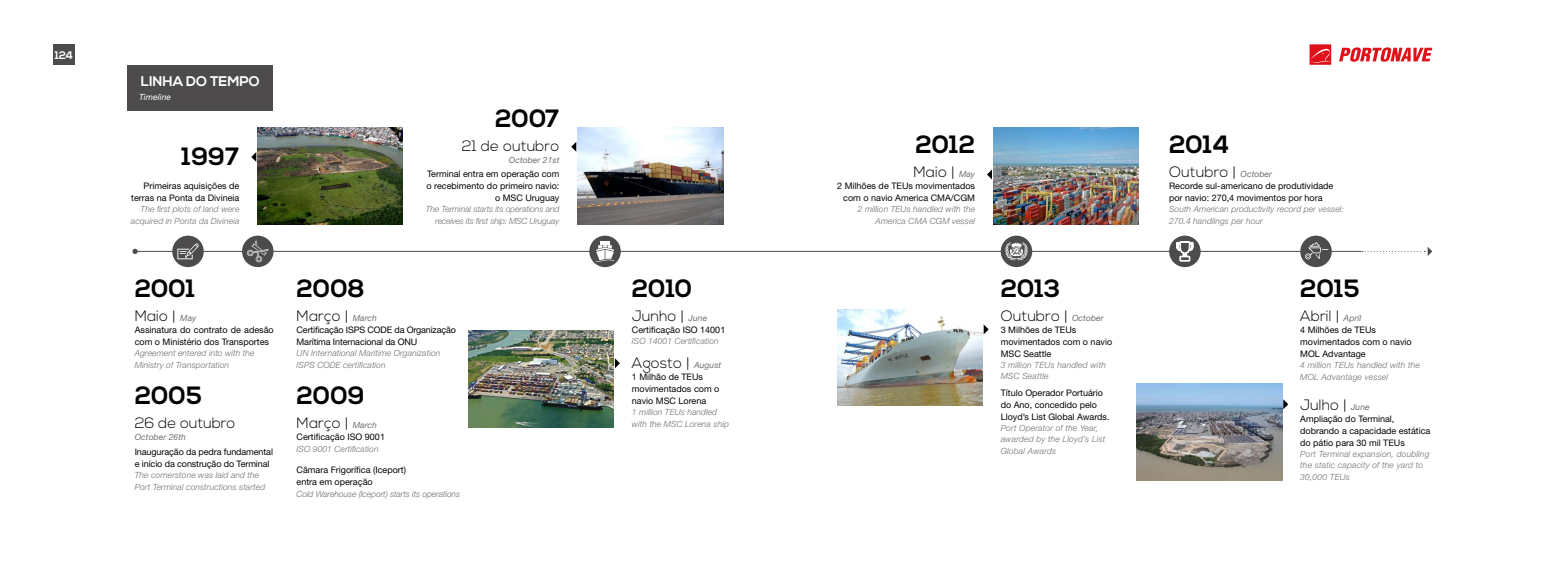
<style>
.page{position:relative;width:1560px;height:567px;background:#fff}
.page>*{position:absolute;margin:0;border:0;box-sizing:border-box;transform-origin:0 0}
.t1{font:700 25px "Nexa";color:#020203}
.t2{font:300 15px "Nexa";color:#020203}
.t3{font:700 14px "Nexa";color:#fff}
.t4{font:700 11px "Nexa";color:#fff}
.t5{font:9px/12px "Helvetica Neue LT Std";color:#020203}
.t6{font:italic 300 8.5px/12px "Helvetica Neue LT Std";letter-spacing:.01em;color:#706f6f}
.t7{font:italic 300 8.5px/12px "Helvetica Neue LT Std";letter-spacing:-.01em;color:#706f6f;text-align:right}
.t8{font:italic 8.5px "Helvetica Neue LT Std";letter-spacing:.01em;color:#706f6f}
.t9{font:italic 8.5px "Helvetica Neue LT Std";letter-spacing:.01em;color:#fff}
.s1{font-family:"Helvetica Neue LT Std";font-weight:400;font-style:italic;font-size:8.5px;color:#706f6f}
</style>
<div class="page">
<svg style="left:1339px;top:47px;width:92px;height:15px"></svg>
<svg style="left:1309px;top:44px;width:21px;height:21px"></svg>
<div style="left:53px;top:44px;width:22px;height:21px;background:#4d4b4b"></div>
<div style="left:128px;top:65px;width:145px;height:46px;background:#4d4b4b"></div>
<img style="left:257px;top:127px;width:146px;height:97px">
<img style="left:577px;top:127px;width:146px;height:97px">
<img style="left:468px;top:330px;width:146px;height:97px">
<img style="left:993px;top:127px;width:145px;height:97px">
<img style="left:1136px;top:384px;width:145px;height:97px">
<hr style="left:136px;top:251px;width:1224px;height:1px;background:#4d4b4b">
<svg style="left:251px;top:152px;width:5px;height:10px"></svg>
<div style="left:242px;top:236px;width:31px;height:31px;background:#4d4b4b;border-radius:50%"></div>
<svg style="left:246px;top:240px;width:22px;height:22px"></svg>
<div style="left:172px;top:236px;width:32px;height:31px;background:#4d4b4b;border-radius:50%"></div>
<svg style="left:132px;top:249px;width:6px;height:5px"></svg>
<img style="left:837px;top:309px;width:145px;height:97px">
<svg style="left:1361px;top:247px;width:70px;height:9px"></svg>
<svg style="left:177px;top:243px;width:22px;height:16px"></svg>
<svg style="left:1168px;top:236px;width:32px;height:31px"></svg>
<svg style="left:1176px;top:242px;width:17px;height:19px"></svg>
<div style="left:1300px;top:236px;width:31px;height:31px;background:#4d4b4b;border-radius:50%"></div>
<svg style="left:1305px;top:242px;width:23px;height:17px"></svg>
<div style="left:1000px;top:236px;width:32px;height:31px;background:#4d4b4b;border-radius:50%"></div>
<svg style="left:1005px;top:242px;width:22px;height:19px"></svg>
<div style="left:589px;top:236px;width:31px;height:31px;background:#4d4b4b;border-radius:50%"></div>
<svg style="left:596px;top:241px;width:18px;height:21px"></svg>
<svg style="left:615px;top:358px;width:5px;height:10px"></svg>
<svg style="left:571px;top:142px;width:5px;height:10px"></svg>
<svg style="left:987px;top:170px;width:4px;height:9px"></svg>
<svg style="left:983px;top:324px;width:5px;height:10px"></svg>
<svg style="left:1282px;top:399px;width:6px;height:10px"></svg>
<p class="t4" style="left:55px;top:49px;width:20px">124</p>
<h3 class="t3" style="left:141px;top:73px;width:121px">LINHA DO TEMPO</h3>
<p class="t9" style="left:139px;top:92px;width:34px">Timeline</p>
<h1 class="t1" style="left:182px;top:142px;width:59px">1997</h1>
<p class="t5" style="left:131px;top:180px;width:110px;text-align:right">Primeiras aquisições de terras na Ponta da Divineia</p>
<p class="t6" style="left:131px;top:203px;width:110px;text-align:right">The first plots of land were acquired in Ponta da Divineia</p>
<h1 class="t1" style="left:135px;top:274px;width:62px">2001</h1>
<h2 class="t2" style="left:135px;top:307px;width:63px">Maio | <span class="s1">May</span></h2>
<p class="t5" style="left:135px;top:324px;width:140px">Assinatura do contrato de adesão com o Ministério dos Transportes</p>
<p class="t6" style="left:135px;top:347px;width:121px">Agreement entered into with the<br>Ministry of Transportation</p>
<h1 class="t1" style="left:135px;top:381px;width:69px">2005</h1>
<h2 class="t2" style="left:135px;top:414px;width:102px">26 de outubro</h2>
<p class="t8" style="left:135px;top:432px;width:53px">October 26th</p>
<p class="t5" style="left:135px;top:446px;width:140px">Inauguração da pedra fundamental e início da construção do Terminal</p>
<p class="t6" style="left:135px;top:469px;width:132px">The cornerstone was laid and the<br>Port Terminal constructions started</p>
<h1 class="t1" style="left:495px;top:104px;width:66px">2007</h1>
<h2 class="t2" style="left:462px;top:137px;width:99px">21 de outubro</h2>
<p class="t8" style="left:509px;top:154px;width:52px">October 21st</p>
<p class="t5" style="left:426px;top:168px;width:134px;text-align:right">Terminal entra em operação com o recebimento do primeiro navio: o MSC Uruguay</p>
<p class="t7" style="left:426px;top:203px;width:135px">The Terminal starts its operations and receives its first ship: MSC Uruguay</p>
<h1 class="t1" style="left:296px;top:274px;width:70px">2008</h1>
<h2 class="t2" style="left:296px;top:307px;width:82px">Março | <span class="s1">March</span></h2>
<p class="t5" style="left:296px;top:324px;width:161px">Certificação ISPS CODE da Organização<br>Marítima Internacional da ONU</p>
<p class="t6" style="left:296px;top:347px;width:145px">UN International Maritime Organization<br>ISPS CODE certification</p>
<h1 class="t1" style="left:296px;top:381px;width:70px">2009</h1>
<h2 class="t2" style="left:296px;top:414px;width:82px">Março | <span class="s1">March</span></h2>
<p class="t5" style="left:296px;top:431px;width:90px">Certificação ISO 9001</p>
<p class="t6" style="left:296px;top:443px;width:84px">ISO 9001 Certification</p>
<p class="t5" style="left:296px;top:463px;width:111px">Câmara Frigorífica (Iceport) entra em operação</p>
<p class="t7" style="left:296px;top:487px;width:165px">Cold Warehouse (Iceport) starts its operations</p>
<h1 class="t1" style="left:632px;top:274px;width:62px">2010</h1>
<h2 class="t2" style="left:632px;top:307px;width:77px">Junho | <span class="s1">June</span></h2>
<p class="t5" style="left:632px;top:324px;width:95px">Certificação ISO 14001</p>
<p class="t6" style="left:632px;top:335px;width:88px">ISO 14001 Certification</p>
<h2 class="t2" style="left:632px;top:354px;width:91px">Agosto | <span class="s1">August</span></h2>
<p class="t5" style="left:632px;top:371px;width:89px">1 Milhão de TEUs movimentados com o navio MSC Lorena</p>
<p class="t6" style="left:632px;top:406px;width:98px">1 million TEUs handled with the MSC Lorena ship</p>
<h1 class="t1" style="left:915px;top:130px;width:61px">2012</h1>
<h2 class="t2" style="left:913px;top:164px;width:63px">Maio | <span class="s1">May</span></h2>
<p class="t5" style="left:837px;top:180px;width:139px;text-align:right">2 Milhões de TEUs movimentados com o navio America CMA/CGM</p>
<p class="t6" style="left:857px;top:203px;width:119px;text-align:right">2 million TEUs handled with the<br>America CMA CGM vessel</p>
<h1 class="t1" style="left:1000px;top:274px;width:61px">2013</h1>
<h2 class="t2" style="left:1000px;top:307px;width:104px">Outubro | <span class="s1">October</span></h2>
<p class="t5" style="left:1000px;top:323px;width:113px">3 Milhões de TEUs movimentados com o navio<br>MSC Seattle</p>
<p class="t6" style="left:1000px;top:359px;width:107px;line-height:11px">3 million TEUs handled with<br>MSC Seattle</p>
<p class="t5" style="left:1000px;top:387px;width:110px">Título Operador Portuário do Ano, concedido pelo<br>Lloyd’s List Global Awards.</p>
<p class="t6" style="left:1000px;top:423px;width:106px;line-height:11px">Port Operator of the Year, awarded by the Lloyd’s List</p>
<p class="t6" style="left:1000px;top:445px;width:57px">Global Awards</p>
<h1 class="t1" style="left:1168px;top:130px;width:62px">2014</h1>
<h2 class="t2" style="left:1168px;top:164px;width:104px">Outubro | <span class="s1">October</span></h2>
<p class="t5" style="left:1168px;top:180px;width:166px">Recorde sul-americano de produtividade por navio: 270,4 movimentos por hora</p>
<p class="t6" style="left:1168px;top:203px;width:176px">South American productivity record per vessel:<br>270.4 handlings per hour</p>
<h1 class="t1" style="left:1300px;top:274px;width:61px">2015</h1>
<h2 class="t2" style="left:1300px;top:307px;width:62px">Abril | <span class="s1">April</span></h2>
<p class="t5" style="left:1300px;top:324px;width:113px">4 Milhões de TEUs movimentados com o navio<br>MOL Advantage</p>
<p class="t6" style="left:1300px;top:359px;width:121px">4 million TEUs handled with the<br>MOL Advantage vessel</p>
<h2 class="t2" style="left:1300px;top:396px;width:71px">Julho | <span class="s1">June</span></h2>
<p class="t5" style="left:1300px;top:412px;width:132px">Ampliação do Terminal, dobrando a capacidade estática do pátio para 30 mil TEUs</p>
<p class="t6" style="left:1300px;top:448px;width:131px;line-height:11px">Port Terminal expansion, doubling the static capacity of the yard to</p>
<p class="t6" style="left:1300px;top:471px;width:51px">30,000 TEUs</p>
</div>
